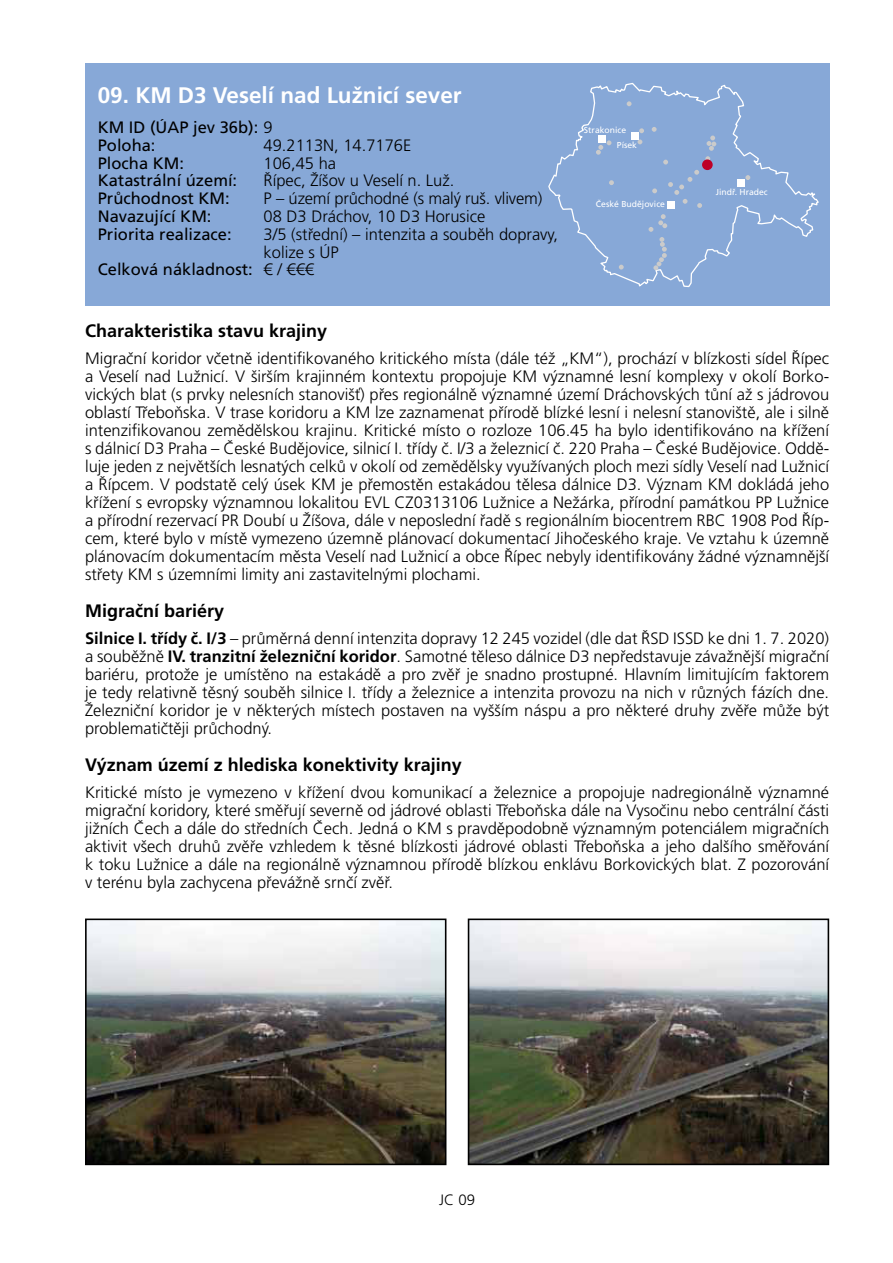
<style>
.page{position:relative;width:893px;height:1263px;background:#fff}
.page>*{position:absolute;margin:0;border:0;box-sizing:border-box;transform-origin:0 0}
.t1{font:700 22.5px "Frutiger CE";color:#fff}
.t2{font:700 18px "Frutiger CE";color:#000}
.t3{font:300 16.5px/18px "Frutiger CE";color:#000;text-align:justify}
.t4{font:16.5px/17.7px "Frutiger CE";color:#000}
.t5{font:300 15px "Frutiger CE";color:#000}
.t6{font:8.7px/15.5px "Frutiger CE";color:#fff}
.s1{font-weight:300}
.s2{font-family:"Frutiger LT Std";font-weight:300}
.s3{font-weight:700}
</style>
<div class="page">
<div style="left:85px;top:64px;width:744px;height:242px;background:#87a8d7"></div>
<svg style="left:548px;top:83px;width:271px;height:204px"></svg>
<svg style="left:596px;top:140px;width:15px;height:15px"></svg>
<svg style="left:609px;top:180px;width:5px;height:5px"></svg>
<svg style="left:637px;top:139px;width:5px;height:5px"></svg>
<svg style="left:639px;top:128px;width:5px;height:5px"></svg>
<svg style="left:627px;top:101px;width:5px;height:5px"></svg>
<svg style="left:652px;top:127px;width:5px;height:5px"></svg>
<svg style="left:649px;top:214px;width:18px;height:56px"></svg>
<svg style="left:619px;top:265px;width:5px;height:5px"></svg>
<svg style="left:745px;top:175px;width:5px;height:5px"></svg>
<svg style="left:663px;top:136px;width:53px;height:72px"></svg>
<svg style="left:652px;top:188px;width:5px;height:5px"></svg>
<div style="left:737px;top:179px;width:8px;height:8px;background:#fff"></div>
<div style="left:667px;top:201px;width:7px;height:7px;background:#fff"></div>
<div style="left:631px;top:132px;width:8px;height:7px;background:#fff"></div>
<div style="left:598px;top:135px;width:8px;height:7px;background:#fff"></div>
<div style="left:702px;top:159px;width:11px;height:11px;background:#be0027;border-radius:50%"></div>
<img style="left:471px;top:921px;width:355px;height:241px">
<div style="left:468px;top:918px;width:361px;height:247px;border:2px solid #000"></div>
<img style="left:88px;top:921px;width:355px;height:241px">
<div style="left:85px;top:918px;width:361px;height:247px;border:2px solid #000"></div>
<h1 class="t1" style="left:98px;top:83px;width:365px">09. KM D3 Veselí nad Lužnicí sever</h1>
<p class="t4" style="left:98px;top:119px;width:177px">KM ID (ÚAP jev 36b): <span class="s1">9<br></span>Poloha:</p>
<p class="t3" style="left:264px;top:137px;width:149px">49.2113N, 14.7176E</p>
<p class="t4" style="left:98px;top:155px;width:88px">Plocha KM:</p>
<p class="t3" style="left:264px;top:154px;width:74px">106,45 ha</p>
<p class="t4" style="left:98px;top:172px;width:141px">Katastrální území:</p>
<p class="t3" style="left:264px;top:172px;width:192px">Řípec, Žíšov u Veselí n. Luž.</p>
<p class="t4" style="left:98px;top:190px;width:134px">Průchodnost KM:</p>
<p class="t3" style="left:264px;top:190px;width:280px">P – území průchodné (s malý ruš. vlivem)</p>
<p class="t4" style="left:98px;top:208px;width:115px">Navazující KM:</p>
<p class="t3" style="left:264px;top:208px;width:223px">08 D3 Dráchov, 10 D3 Horusice</p>
<p class="t4" style="left:98px;top:226px;width:135px">Priorita realizace:</p>
<p class="t3" style="left:264px;top:226px;width:296px">3/5 (střední) – intenzita a souběh dopravy,</p>
<p class="t3" style="left:264px;top:243px;width:77px">kolize s ÚP</p>
<p class="t4" style="left:98px;top:261px;width:218px">Celková nákladnost: <span class="s2">€ / €€€</span></p>
<p class="t6" style="left:617px;top:122px;width:22px;text-indent:-33px">Strakonice<br>Písek</p>
<p class="t6" style="left:596px;top:197px;width:71px">České Budějovice</p>
<p class="t6" style="left:716px;top:184px;width:53px">Jindř. Hradec</p>
<p class="t2" style="left:85px;top:321px;width:244px">Charakteristika stavu krajiny</p>
<p class="t3" style="left:85px;top:349px;width:746px">Migrační koridor včetně identifikovaného kritického místa (dále též „KM“), prochází v blízkosti sídel Řípec a Veselí nad Lužnicí. V širším krajinném kontextu propojuje KM významné lesní komplexy v okolí Borko&shy;vických blat (s prvky nelesních stanovišť) přes regionálně významné území Dráchovských tůní až s jádrovou oblastí Třeboňska. V trase koridoru a KM lze zaznamenat přírodě blízké lesní i nelesní stanoviště, ale i silně intenzifikovanou zemědělskou krajinu. Kritické místo o rozloze 106.45 ha bylo identifikováno na křížení s dálnicí D3 Praha – České Budějovice, silnicí I. třídy č. I/3 a železnicí č. 220 Praha – České Budějovice. Oddě&shy;luje jeden z největších lesnatých celků v okolí od zemědělsky využívaných ploch mezi sídly Veselí nad Lužnicí a Řípcem. V podstatě celý úsek KM je přemostěn estakádou tělesa dálnice D3. Význam KM dokládá jeho křížení s evropsky významnou lokalitou EVL CZ0313106 Lužnice a Nežárka, přírodní památkou PP Lužnice a přírodní rezervací PR Doubí u Žíšova, dále v neposlední řadě s regionálním biocentrem RBC 1908 Pod Říp&shy;cem, které bylo v místě vymezeno územně plánovací dokumentací Jihočeského kraje. Ve vztahu k územně plánovacím dokumentacím města Veselí nad Lužnicí a obce Řípec nebyly identifikovány žádné významnější střety KM s územními limity ani zastavitelnými plochami.</p>
<p class="t2" style="left:85px;top:601px;width:141px">Migrační bariéry</p>
<p class="t3" style="left:85px;top:629px;width:746px"><span class="s3">Silnice I. třídy č. I/3</span> – průměrná denní intenzita dopravy 12 245 vozidel (dle dat ŘSD ISSD ke dni 1. 7. 2020) a souběžně <span class="s3">IV. tranzitní železniční koridor</span>. Samotné těleso dálnice D3 nepředstavuje závažnější migrační bariéru, protože je umístěno na estakádě a pro zvěř je snadno prostupné. Hlavním limitujícím faktorem je tedy relativně těsný souběh silnice I. třídy a železnice a intenzita provozu na nich v různých fázích dne.<br>Železniční koridor je v některých místech postaven na vyšším náspu a pro některé druhy zvěře může být problematičtěji průchodný.</p>
<p class="t2" style="left:85px;top:756px;width:378px">Význam území z hlediska konektivity krajiny</p>
<p class="t3" style="left:85px;top:783px;width:746px">Kritické místo je vymezeno v křížení dvou komunikací a železnice a propojuje nadregionálně významné migrační koridory, které směřují severně od jádrové oblasti Třeboňska dále na Vysočinu nebo centrální části jižních Čech a dále do středních Čech. Jedná o KM s pravděpodobně významným potenciálem migračních aktivit všech druhů zvěře vzhledem k těsné blízkosti jádrové oblasti Třeboňska a jeho dalšího směřování k toku Lužnice a dále na regionálně významnou přírodě blízkou enklávu Borkovických blat. Z pozorování v terénu byla zachycena převážně srnčí zvěř.</p>
<p class="t5" style="left:439px;top:1192px;width:37px">JC 09</p>
</div>
